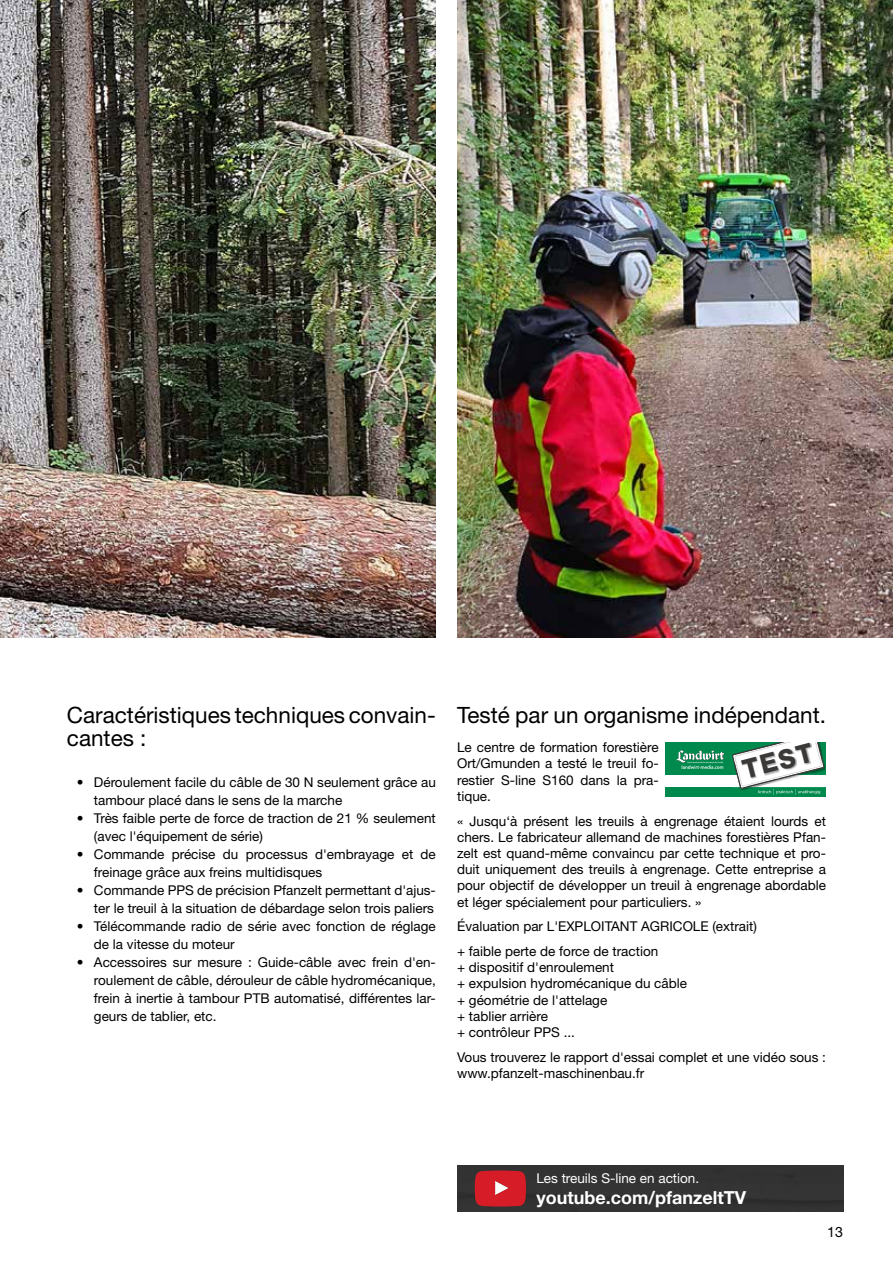
<style>
.page{position:relative;width:893px;height:1263px;background:#fff}
.page>*{position:absolute;margin:0;border:0;box-sizing:border-box;transform-origin:0 0}
.t1{font:800 26.55px "Helvetica Neue LT Pro";color:#3a3938;scale:.94 1}
.t2{font:22.5px/22.5px "Helvetica Neue LT Pro";color:#000}
.t3{font:700 18px "Helvetica Neue LT Pro";color:#fff}
.t4{font:14.25px "Helvetica Neue LT Pro";color:#000}
.t5{font:13.5px/16.2px "Helvetica Neue LT Pro";color:#000}
.t6{font:13.5px "Helvetica Neue LT Pro";color:#fff}
</style>
<div class="page">
<img style="left:457px;top:0;width:436px;height:638px">
<img style="left:0;top:0;width:436px;height:638px">
<div style="left:665px;top:787px;width:161px;height:10px;background:#00894d"></div>
<div style="left:665px;top:742px;width:161px;height:32px;background:#00894d"></div>
<hr style="left:665px;top:774px;width:161px;height:1px;background:#00894d">
<svg style="left:732px;top:742px;width:92px;height:53px"></svg>
<img style="left:772px;top:768px;width:40px;height:11px">
<img style="left:777px;top:770px;width:35px;height:9px">
<svg style="left:676px;top:750px;width:48px;height:19px"></svg>
<div style="left:457px;top:1165px;width:386px;height:47px;background:#333"></div>
<svg style="left:475px;top:1170px;width:51px;height:36px;background:#ce2831"></svg>
<h2 class="t2" style="left:67px;top:703px;width:370px">Caractéristiques techniques convain&shy;cantes :</h2>
<p class="t5" style="left:94px;top:773px;width:343px;line-height:18px;text-indent:-17px">• Déroulement facile du câble de 30 N seulement grâce au tambour placé dans le sens de la marche</p>
<p class="t5" style="left:94px;top:809px;width:343px;line-height:18px;text-indent:-17px">• Très faible perte de force de traction de 21 % seulement (avec l'équipement de série)</p>
<p class="t5" style="left:94px;top:845px;width:343px;line-height:18px;text-indent:-17px">• Commande précise du processus d'embrayage et de freinage grâce aux freins multidisques</p>
<p class="t5" style="left:77px;top:881px;width:360px;line-height:18px;text-align:right">• Commande PPS de précision Pfanzelt permettant d'ajus&shy;ter le treuil à la situation de débardage selon trois paliers</p>
<p class="t5" style="left:94px;top:917px;width:343px;line-height:18px;text-indent:-17px">• Télécommande radio de série avec fonction de réglage de la vitesse du moteur</p>
<p class="t5" style="left:94px;top:953px;width:343px;line-height:18px;text-align:justify;text-indent:-17px">• Accessoires sur mesure : Guide-câble avec frein d'en&shy;roulement de câble, dérouleur de câble hydromécanique, frein à inertie à tambour PTB automatisé, différentes lar&shy;geurs de tablier, etc.</p>
<h2 class="t2" style="left:457px;top:703px;width:370px">Testé par un organisme indépendant.</h2>
<p class="t5" style="left:457px;top:739px;width:203px;text-align:justify">Le centre de formation forestière Ort/Gmunden a testé le treuil fo&shy;restier S-line S160 dans la pra&shy;tique.</p>
<p class="t5" style="left:457px;top:812px;width:370px;text-align:justify">« Jusqu‘à présent les treuils à engrenage étaient lourds et chers. Le fabricateur allemand de machines forestières Pfan&shy;zelt est quand-même convaincu par cette technique et pro&shy;duit uniquement des treuils à engrenage. Cette entreprise a pour objectif de développer un treuil à engrenage abordable et léger spécialement pour particuliers. »</p>
<p class="t5" style="left:457px;top:914px;width:301px;line-height:24.8px">Évaluation par L'EXPLOITANT AGRICOLE (extrait) + faible perte de force de traction</p>
<p class="t5" style="left:457px;top:959px;width:231px">+ dispositif d'enroulement<br>+ expulsion hydromécanique du câble + géométrie de l'attelage<br>+ tablier arrière<br>+ contrôleur PPS ...</p>
<p class="t5" style="left:457px;top:1048px;width:370px">Vous trouverez le rapport d'essai complet et une vidéo sous : www.pfanzelt-maschinenbau.fr</p>
<h1 class="t1" style="left:739px;top:755px;width:78px;rotate:-15deg">TEST</h1>
<p class="t6" style="left:536px;top:1169px;width:164px">Les treuils S-line en action.</p>
<h3 class="t3" style="left:536px;top:1186px;width:211px">youtube.com/pfanzeltTV</h3>
<p class="t4" style="left:827px;top:1223px;width:17px">13</p>
</div>
